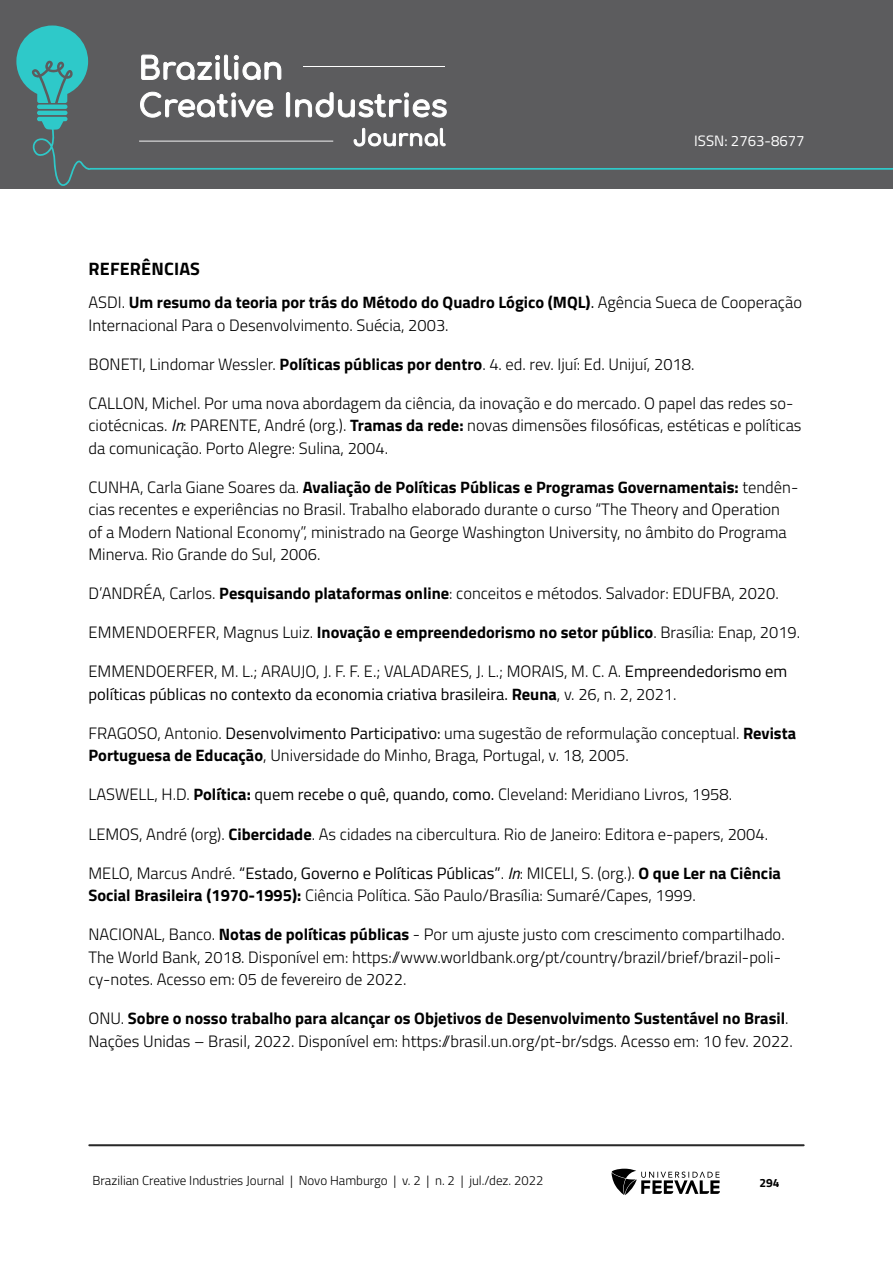
<style>
.page{position:relative;width:893px;height:1263px;background:#fff}
.page>*{position:absolute;margin:0;border:0;box-sizing:border-box;transform-origin:0 0}
.TITULO_1{font:700 18px "Titillium Web";letter-spacing:.01em;color:#000}
.Referências{font:300 16.5px/22.5px "Titillium Web";color:#000}
.t1{font:15px "Titillium Web";color:#fff}
.t2{font:300 13.05px "Titillium Web";color:#000}
.t3{font:700 12px "Titillium Web";color:#000}
.s1{font-weight:700}
.s2{font-weight:400}
.s3{font-weight:400;font-style:italic}
</style>
<div class="page">
<div style="left:0;top:0;width:893px;height:188px;background:#5c5c5e"></div>
<hr style="left:37px;top:111px;width:30px;height:4px;background:#2ec9c9;border-radius:2px">
<svg style="left:37px;top:117px;width:30px;height:11px"></svg>
<hr style="left:37px;top:105px;width:30px;height:4px;background:#2ec9c9;border-radius:2px">
<svg style="left:16px;top:26px;width:72px;height:77px"></svg>
<svg style="left:32px;top:128px;width:861px;height:58px"></svg>
<hr style="left:89px;top:1144px;width:715px;height:2px;background:#282828">
<svg style="left:611px;top:1169px;width:109px;height:26px"></svg>
<svg style="left:141px;top:54px;width:141px;height:26px"></svg>
<svg style="left:140px;top:91px;width:134px;height:27px"></svg>
<svg style="left:285px;top:92px;width:162px;height:26px"></svg>
<svg style="left:353px;top:127px;width:93px;height:20px"></svg>
<hr style="left:303px;top:66px;width:142px;height:1px;background:#fff">
<hr style="left:139px;top:141px;width:194px;height:1px;background:#fff">
<p class="t1" style="left:694px;top:130px;width:112px">ISSN: 2763-8677</p>
<p class="TITULO_1" style="left:89px;top:255px;width:113px">REFERÊNCIAS</p>
<p class="Referências" style="left:88px;top:291px;width:715px">ASDI. <span class="s1">Um resumo da teoria por trás do Método do Quadro Lógico (MQL)</span><span class="s2">.</span> Agência Sueca de Cooperação<br>Internacional Para o Desenvolvimento. Suécia, 2003.</p>
<p class="Referências" style="left:88px;top:352px;width:607px">BONETI, Lindomar Wessler. <span class="s1">Políticas públicas por dentro</span>. 4. ed. rev. Ijuí: Ed. Unijuí, 2018.</p>
<p class="Referências" style="left:88px;top:391px;width:715px">CALLON, Michel. Por uma nova abordagem da ciência, da inovação e do mercado. O papel das redes so&shy;ciotécnicas. <span class="s3">In</span>: PARENTE, André (org.). <span class="s1">Tramas da rede:</span> novas dimensões filosóficas, estéticas e políticas da comunicação. Porto Alegre: Sulina, 2004.</p>
<p class="Referências" style="left:88px;top:475px;width:711px">CUNHA, Carla Giane Soares da. <span class="s1">Avaliação de Políticas Públicas e Programas Governamentais:</span> tendên&shy;cias recentes e experiências no Brasil. Trabalho elaborado durante o curso “The Theory and Operation<br>of a Modern National Economy”, ministrado na George Washington University, no âmbito do Programa Minerva. Rio Grande do Sul, 2006.</p>
<p class="Referências" style="left:88px;top:582px;width:692px">D’ANDRÉA, Carlos. <span class="s1">Pesquisando plataformas online</span>: conceitos e métodos. Salvador: EDUFBA, 2020.</p>
<p class="Referências" style="left:89px;top:621px;width:713px">EMMENDOERFER, Magnus Luiz. <span class="s1">Inovação e empreendedorismo no setor público</span>. Brasília: Enap, 2019.</p>
<p class="Referências" style="left:88px;top:660px;width:700px">EMMENDOERFER, M. L.; ARAUJO, J. F. F. E.; VALADARES, J. L.; MORAIS, M. C. A. <span class="s2">Empreendedorismo em políticas públicas no contexto da economia criativa brasileira.</span> <span class="s1">Reuna</span>, v. 26, n. 2, 2021.</p>
<p class="Referências" style="left:88px;top:721px;width:709px">FRAGOSO, Antonio. <span class="s2">Desenvolvimento Participativo:</span> uma sugestão de reformulação conceptual. <span class="s1">Revista<br>Portuguesa de Educação</span>, Universidade do Minho, Braga, Portugal, v. 18, 2005.</p>
<p class="Referências" style="left:88px;top:783px;width:645px">LASWELL, H.D. <span class="s1">Política:</span> <span class="s2">quem recebe o quê, quando, como.</span> Cleveland: Meridiano Livros, 1958.</p>
<p class="Referências" style="left:88px;top:822px;width:681px">LEMOS, André (org). <span class="s1">Cibercidade</span>. As cidades na cibercultura. Rio de Janeiro: Editora e-papers, 2004.</p>
<p class="Referências" style="left:88px;top:861px;width:694px">MELO, Marcus André. <span class="s2">“Estado, Governo e Políticas Públicas”</span>. <span class="s3">In</span>: MICELI, S. (org.). <span class="s1">O que Ler na Ciência<br>Social Brasileira (1970-1995):</span> Ciência Política. São Paulo/Brasília: Sumaré/Capes, 1999.</p>
<p class="Referências" style="left:88px;top:922px;width:698px">NACIONAL, Banco. <span class="s1">Notas de políticas públicas</span> - Por um ajuste justo com crescimento compartilhado.<br>The World Bank, 2018. Disponível em: https://www.worldbank.org/pt/country/brazil/brief/brazil-poli&shy;cy-notes. Acesso em: 05 de fevereiro de 2022.</p>
<p class="Referências" style="left:88px;top:1006px;width:706px">ONU. <span class="s1">Sobre o nosso trabalho para alcançar os Objetivos de Desenvolvimento Sustentável no Brasil</span>.<br>Nações Unidas – Brasil, 2022. Disponível em: https://brasil.un.org/pt-br/sdgs. Acesso em: 10 fev. 2022.</p>
<p class="t2" style="left:92px;top:1171px;width:452px">Brazilian Creative Industries Journal | Novo Hamburgo | v. 2 | n. 2 | jul./dez. 2022</p>
<p class="t3" style="left:759px;top:1174px;width:22px">294</p>
</div>
